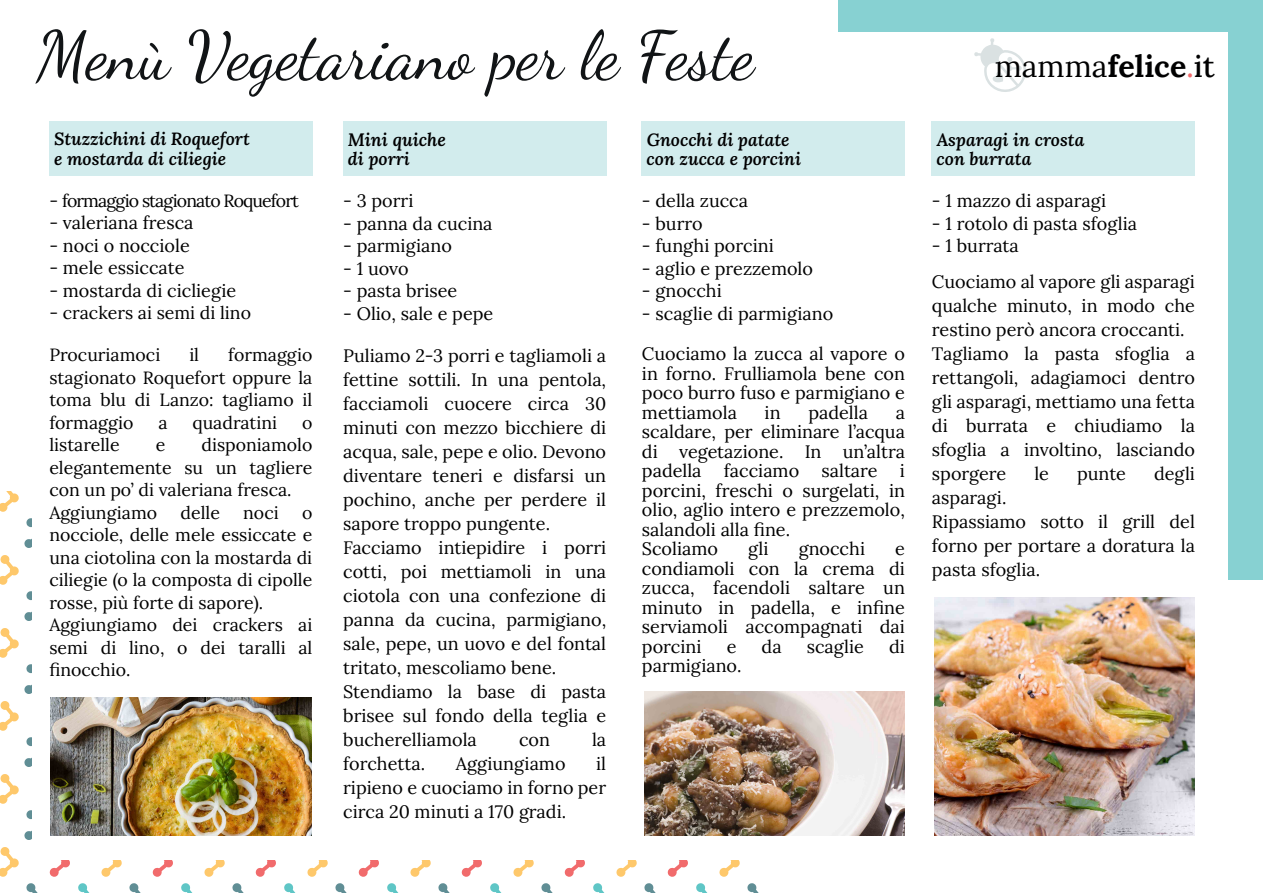
<style>
.page{position:relative;width:1263px;height:893px;background:#fff}
.page>*{position:absolute;margin:0;border:0;box-sizing:border-box;transform-origin:0 0}
.t1{font:67.5px "Dancing Script";color:#111416}
.t2{font:700 30.3px "Lora";color:#000001}
.t3{font:18px/24px "Lora";color:#000001}
.t4{font:italic 600 18px "Lora";color:#000001}
.t5{font:17.7px/22.5px "Lora";color:#000001}
.t6{font:italic 600 17.7px/19.5px "Lora";color:#000001}
.t7{font:17.7px "Lora";letter-spacing:-.05em;color:#000001}
.s1{font-size:18px}
.s2{font-weight:400}
.s3{font-weight:500;color:#f16b6c}
.s4{font-weight:500}
</style>
<div class="page">
<svg style="left:0;top:491px;width:759px;height:402px"></svg>
<div style="left:838px;top:0;width:425px;height:580px;background:#87d1d2"></div>
<div style="left:32px;top:32px;width:1196px;height:828px;background:#fff"></div>
<svg style="left:974px;top:38px;width:52px;height:54px"></svg>
<div style="left:343px;top:122px;width:263px;height:54px;background:#d2eced"></div>
<div style="left:642px;top:122px;width:263px;height:54px;background:#d2eced"></div>
<div style="left:49px;top:122px;width:263px;height:54px;background:#d2eced"></div>
<img style="left:51px;top:697px;width:261px;height:139px">
<img style="left:644px;top:692px;width:261px;height:144px">
<div style="left:932px;top:122px;width:263px;height:54px;background:#d2eced"></div>
<img style="left:934px;top:597px;width:261px;height:239px">
<h1 class="t1" style="left:36px;top:4px;width:719px">Menù Vegetariano per le Feste</h1>
<p class="t6" style="left:54px;top:129px;width:197px">Stuzzichini di Roquefort e mostarda di ciliegie</p>
<p class="t7" style="left:49px;top:187px;width:251px"><span class="s1">-</span> formaggio stagionato Roquefort</p>
<p class="t3" style="left:49px;top:210px;width:146px">- valeriana fresca</p>
<p class="t3" style="left:49px;top:232px;width:142px">- noci o nocciole</p>
<p class="t3" style="left:49px;top:255px;width:137px">- mele essiccate</p>
<p class="t3" style="left:49px;top:277px;width:188px">- mostarda di cicliegie</p>
<p class="t5" style="left:49px;top:301px;width:203px"><span class="s1">-</span> crackers ai semi di lino</p>
<p class="t5" style="left:49px;top:343px;width:112px">Procuriamoci</p>
<p class="t5" style="left:189px;top:343px;width:11px">il</p>
<p class="t5" style="left:49px;top:343px;width:265px;text-align:justify;text-indent:179px">formaggio stagionato Roquefort oppure la toma blu di Lanzo: tagliamo il formaggio</p>
<p class="t5" style="left:158px;top:410px;width:11px">a</p>
<p class="t5" style="left:192px;top:410px;width:86px">quadratini</p>
<p class="t5" style="left:302px;top:410px;width:12px">o</p>
<p class="t5" style="left:49px;top:433px;width:265px;text-indent:152px">disponiamolo elegantemente su un tagliere con un po’ di valeriana fresca.<br>Aggiungiamo</p>
<p class="t5" style="left:49px;top:433px;width:72px">listarelle</p>
<p class="t5" style="left:156px;top:433px;width:11px">e</p>
<p class="t5" style="left:181px;top:500px;width:41px">delle</p>
<p class="t5" style="left:243px;top:500px;width:37px">noci</p>
<p class="t5" style="left:49px;top:500px;width:265px;text-indent:253px">o nocciole, delle mele essiccate e una ciotolina con la mostarda di ciliegie (o la composta di cipolle rosse, più forte di sapore).<br>Aggiungiamo dei crackers ai semi di lino, o dei taralli al finocchio.</p>
<p class="t4" style="left:348px;top:127px;width:100px">Mini quiche</p>
<p class="t6" style="left:348px;top:149px;width:64px">di porri</p>
<p class="t3" style="left:343px;top:188px;width:72px">- 3 porri</p>
<p class="t3" style="left:343px;top:210px;width:151px">- panna da cucina</p>
<p class="t3" style="left:343px;top:233px;width:110px">- parmigiano</p>
<p class="t3" style="left:343px;top:255px;width:67px">- 1 uovo</p>
<p class="t3" style="left:343px;top:278px;width:115px">- pasta brisee</p>
<p class="t3" style="left:343px;top:300px;width:152px">- Olio, sale e pepe</p>
<p class="t3" style="left:343px;top:342px;width:265px">Puliamo 2-3 porri e tagliamoli a fettine sottili. In una pentola, facciamoli cuocere circa 30 minuti con mezzo bicchiere di acqua, sale, pepe e olio. Devono diventare teneri e disfarsi un pochino, anche per perdere il sapore troppo pungente.<br>Facciamo intiepidire i porri cotti, poi mettiamoli in una ciotola con una confezione di panna da cucina, parmigiano, sale, pepe, un uovo e del fontal tritato, mescoliamo bene.<br>Stendiamo la base di pasta brisee sul fondo della teglia e bucherelliamola</p>
<p class="t3" style="left:519px;top:726px;width:32px">con</p>
<p class="t3" style="left:592px;top:726px;width:16px">la</p>
<p class="t3" style="left:343px;top:750px;width:84px">forchetta.</p>
<p class="t3" style="left:456px;top:750px;width:111px">Aggiungiamo</p>
<p class="t3" style="left:343px;top:750px;width:264px;text-align:justify;text-indent:253px">il ripieno e cuociamo in forno per circa 20 minuti a 170 gradi.</p>
<p class="t6" style="left:647px;top:129px;width:156px">Gnocchi di patate con zucca e porcini</p>
<p class="t3" style="left:642px;top:188px;width:108px">- della zucca</p>
<p class="t3" style="left:642px;top:210px;width:62px">- burro</p>
<p class="t3" style="left:642px;top:233px;width:133px">- funghi porcini</p>
<p class="t3" style="left:642px;top:255px;width:173px">- aglio e prezzemolo</p>
<p class="t3" style="left:642px;top:278px;width:81px">- gnocchi</p>
<p class="t3" style="left:642px;top:300px;width:193px">- scaglie di parmigiano</p>
<p class="t3" style="left:642px;top:343px;width:265px;line-height:19.5px;text-align:justify">Cuociamo la zucca al vapore o in forno. Frulliamola bene con poco burro fuso e parmigiano e mettiamola</p>
<p class="t3" style="left:765px;top:399px;width:17px">in</p>
<p class="t3" style="left:808px;top:399px;width:61px">padella</p>
<p class="t3" style="left:642px;top:401px;width:265px;line-height:19.5px;text-indent:254px">a scaldare, per eliminare l’acqua di vegetazione. In un’altra padella facciamo saltare i porcini, freschi o surgelati, in olio, aglio intero e prezzemolo, salandoli alla fine.<br>Scoliamo</p>
<p class="t3" style="left:748px;top:535px;width:22px">gli</p>
<p class="t3" style="left:799px;top:535px;width:68px">gnocchi</p>
<p class="t3" style="left:642px;top:538px;width:264px;line-height:19.5px;text-align:justify;text-indent:253px">e condiamoli con la crema di zucca, facendoli saltare un minuto in padella, e infine serviamoli accompagnati dai porcini</p>
<p class="t3" style="left:727px;top:633px;width:11px">e</p>
<p class="t3" style="left:761px;top:633px;width:22px">da</p>
<p class="t3" style="left:807px;top:633px;width:59px">scaglie</p>
<p class="t3" style="left:889px;top:633px;width:17px">di</p>
<p class="t3" style="left:642px;top:652px;width:101px">parmigiano.</p>
<h2 class="t2" style="left:995px;top:44px;width:222px"><span class="s2">mamma</span>felice<span class="s3">.</span><span class="s4">it</span></h2>
<p class="t6" style="left:937px;top:129px;width:149px">Asparagi in crosta con burrata</p>
<p class="t3" style="left:932px;top:188px;width:176px">- 1 mazzo di asparagi</p>
<p class="t3" style="left:932px;top:210px;width:207px">- 1 rotolo di pasta sfoglia</p>
<p class="t3" style="left:932px;top:227px;width:265px;line-height:36px">- 1 burrata<br>Cuociamo al vapore gli asparagi</p>
<p class="t3" style="left:932px;top:293px;width:265px">qualche minuto, in modo che restino però ancora croccanti.<br>Tagliamo la pasta sfoglia a rettangoli, adagiamoci dentro gli asparagi, mettiamo una fetta di burrata e chiudiamo la sfoglia a involtino, lasciando sporgere</p>
<p class="t3" style="left:1034px;top:460px;width:16px">le</p>
<p class="t3" style="left:1077px;top:460px;width:50px">punte</p>
<p class="t3" style="left:1154px;top:460px;width:42px">degli</p>
<p class="t3" style="left:932px;top:484px;width:264px">asparagi.<br>Ripassiamo sotto il grill del forno per portare a doratura la pasta sfoglia.</p>
</div>
